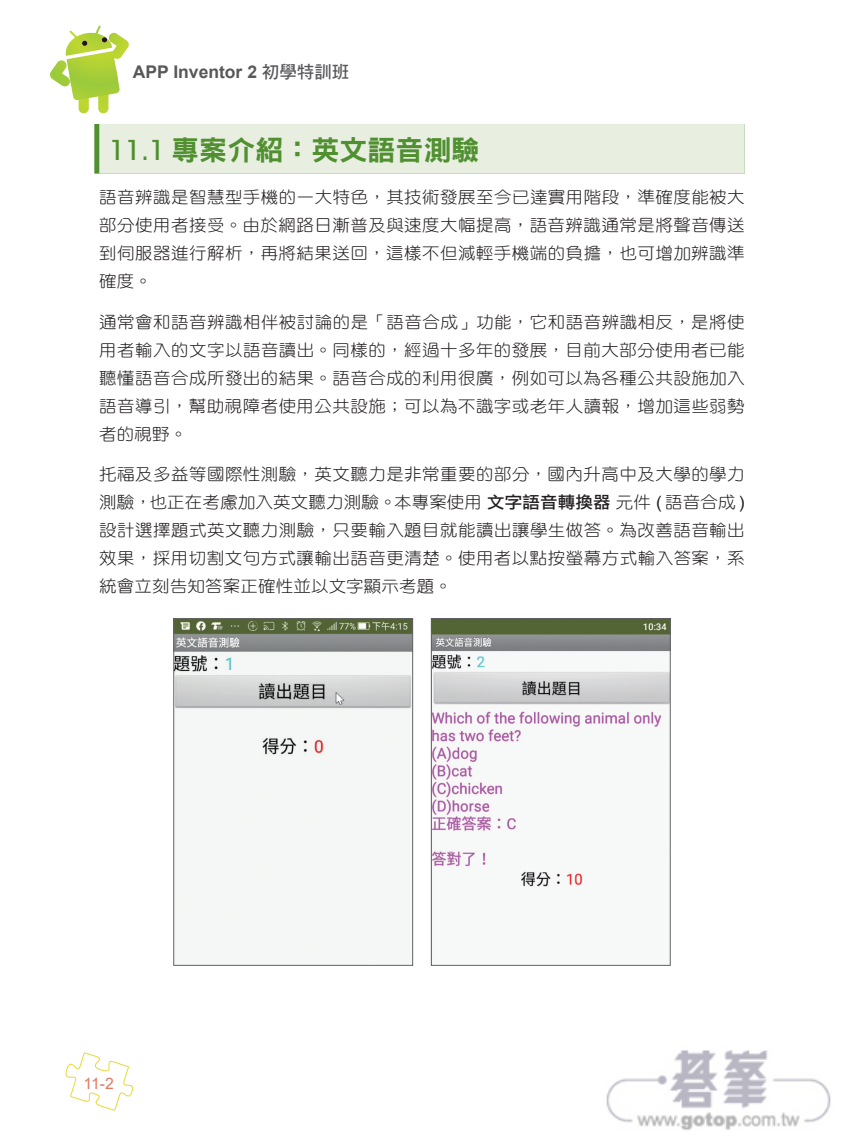
<style>
.page{position:relative;width:844px;height:1141px;background:#fff}
.page>*{position:absolute;margin:0;border:0;box-sizing:border-box;transform-origin:0 0}
.t1{font:28px "DF Hei Std W9";color:#509030}
.t2{font:700 17.5px "Arial";color:#57585a}
.t3{font:16.62px/28px "DF Yuan Std W3";letter-spacing:.03em;color:#231f20;text-align:justify;scale:1.05 1}
.t4{font:15.75px "Arial";color:#e47862}
.s1{font-family:"DF Hei Std W7";font-weight:400}
.s2{font-family:"Avant Garde IT Cby BT";font-weight:500}
.s3{font-family:"DF Li Hei Std W5"}
.s4{font-family:"Arial"}
</style>
<div class="page">
<svg style="left:65px;top:1052px;width:68px;height:59px"></svg>
<div style="left:79px;top:82px;width:10px;height:31px;background:#bdd630;border-radius:5px"></div>
<div style="left:98px;top:82px;width:10px;height:31px;background:#bad531;border-radius:5px"></div>
<svg style="left:50px;top:26px;width:79px;height:74px"></svg>
<div style="left:99px;top:124px;width:645px;height:50px;background:#e8efe1"></div>
<img style="left:175px;top:620px;width:236px;height:344px">
<div style="left:173px;top:618px;width:240px;height:348px;border:1px solid #636366"></div>
<img style="left:433px;top:620px;width:235px;height:267px">
<div style="left:431px;top:618px;width:239px;height:348px;border:1px solid #636366"></div>
<img style="left:606px;top:1050px;width:225px;height:81px">
<p class="t2" style="left:133px;top:59px;width:218px">APP Inventor 2 <span class="s1">初學特訓班</span></p>
<h1 class="t1" style="left:109px;top:135px;width:372px"><span class="s2">11.1</span> 專案介紹：英文語音測驗</h1>
<p class="t3" style="left:99px;top:183px;width:616px">語音辨識是智慧型手機的一大特色，其技術發展至今已達實用階段，準確度能被大部分使用者接受。由於網路日漸普及與速度大幅提高，語音辨識通常是將聲音傳送到伺服器進行解析，再將結果送回，這樣不但減輕手機端的負擔，也可增加辨識準確度。</p>
<p class="t3" style="left:99px;top:308px;width:616px">通常會和語音辨識相伴被討論的是「語音合成」功能，它和語音辨識相反，是將使用者輸入的文字以語音讀出。同樣的，經過十多年的發展，目前大部分使用者已能聽懂語音合成所發出的結果。語音合成的利用很廣，例如可以為各種公共設施加入語音導引，幫助視障者使用公共設施；可以為不識字或老年人讀報，增加這些弱勢者的視野。</p>
<p class="t3" style="left:99px;top:460px;width:616px">托福及多益等國際性測驗，英文聽力是非常重要的部分，國內升高中及大學的學力測驗，也正在考慮加入英文聽力測驗。本專案使用<span class="s3">文字語音轉換器</span>元件 <span class="s4">(</span> 語音合成 <span class="s4">)</span>設計選擇題式英文聽力測驗，只要輸入題目就能讀出讓學生做答。為改善語音輸出效果，採用切割文句方式讓輸出語音更清楚。使用者以點按螢幕方式輸入答案，系統會立刻告知答案正確性並以文字顯示考題。</p>
<p class="t4" style="left:83px;top:1073px;width:32px">11-2</p>
</div>
